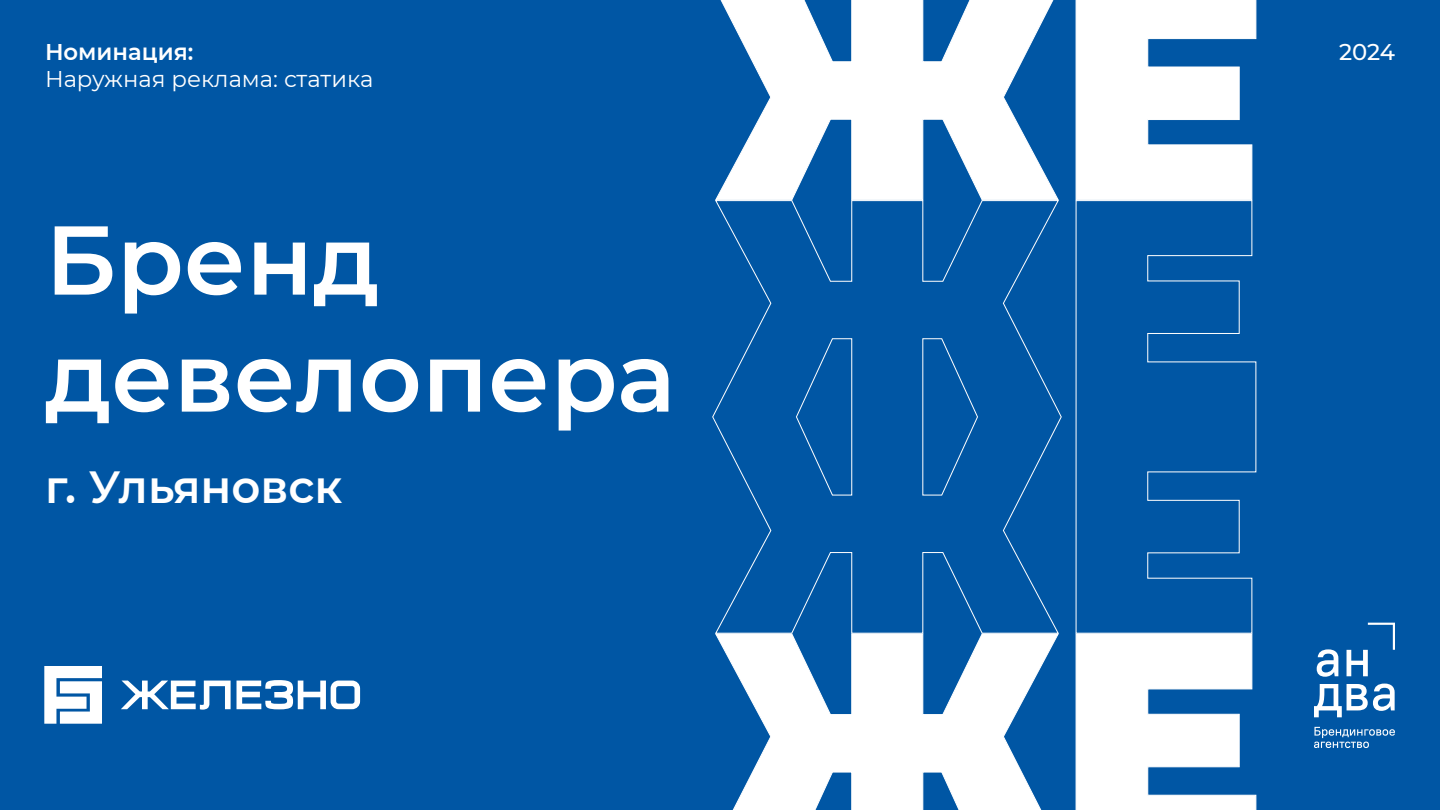
<style>
.page{position:relative;width:1440px;height:810px;background:#0056a4}
.page>*{position:absolute;margin:0;border:0;box-sizing:border-box;transform-origin:0 0}
.t1{font:600 97.5px/117px "Montserrat";color:#fff}
.t2{font:600 45px "Montserrat";color:#fff}
.t3{font:22.73px "Montserrat";color:#fff}
.t4{font:600 22.73px "Montserrat";color:#fff}
.t5{font:500 22.73px "Montserrat";color:#fff}
</style>
<div class="page">
<svg style="left:1317px;top:649px;width:21px;height:28px"></svg>
<svg style="left:1314px;top:684px;width:81px;height:33px"></svg>
<svg style="left:1347px;top:623px;width:48px;height:53px"></svg>
<svg style="left:1314px;top:727px;width:81px;height:21px"></svg>
<svg style="left:44px;top:666px;width:316px;height:58px"></svg>
<svg style="left:712px;top:201px;width:545px;height:432px"></svg>
<svg style="left:715px;top:0;width:542px;height:201px"></svg>
<svg style="left:715px;top:633px;width:542px;height:177px"></svg>
<p class="t4" style="left:45px;top:35px;width:150px">Номинация:</p>
<p class="t3" style="left:45px;top:63px;width:330px">Наружная реклама: статика</p>
<h1 class="t1" style="left:45px;top:197px;width:632px">Бренд девелопера</h1>
<h2 class="t2" style="left:45px;top:455px;width:299px">г. Ульяновск</h2>
<p class="t5" style="left:1339px;top:36px;width:57px">2024</p>
</div>
